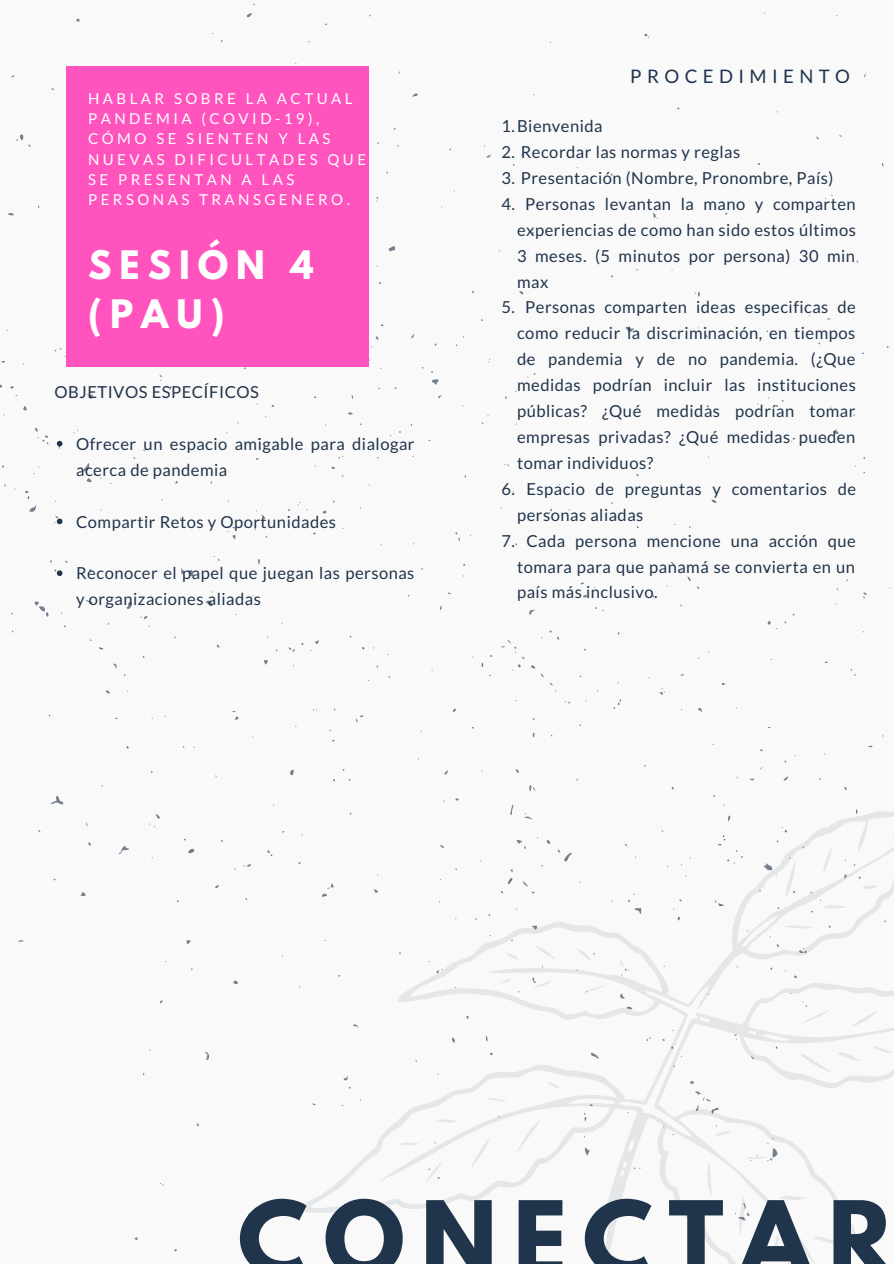
<style>
.page{position:relative;width:894px;height:1264px;background:#fff}
.page>*{position:absolute;margin:0;border:0;box-sizing:border-box;transform-origin:0 0}
.t1{font:700 92.7px "League Spartan";letter-spacing:.17em;color:#20344b}
.t2{font:700 34.8px/48.4px "League Spartan";letter-spacing:.23em;color:#fff}
.t3{font:18.6px "Lato";letter-spacing:.29em;color:#20344b}
.t4{font:16.5px/26px "Lato";letter-spacing:.03em;color:#20344b}
.t5{font:15px/20.2px "Lato";letter-spacing:.23em;color:#fff}
</style>
<div class="page">
<svg style="left:198px;top:715px;width:695px;height:548px"></svg>
<svg style="left:784px;top:858px;width:12px;height:40px"></svg>
<svg style="left:735px;top:1195px;width:14px;height:41px"></svg>
<svg style="left:821px;top:845px;width:11px;height:30px"></svg>
<svg style="left:799px;top:1005px;width:31px;height:23px"></svg>
<svg style="left:851px;top:1007px;width:26px;height:23px"></svg>
<div style="left:66px;top:66px;width:302px;height:300px;background:#ff53bd"></div>
<svg style="left:57px;top:441px;width:5px;height:5px"></svg>
<svg style="left:57px;top:518px;width:5px;height:6px"></svg>
<svg style="left:57px;top:570px;width:5px;height:6px"></svg>
<p class="t5" style="left:88px;top:88px;width:279px">HABLAR SOBRE LA ACTUAL<br>PANDEMIA (COVID-19),<br>CÓMO SE SIENTEN Y LAS<br>NUEVAS DIFICULTADES QUE<br>SE PRESENTAN A LAS<br>PERSONAS TRANSGENERO.</p>
<h2 class="t2" style="left:88px;top:245px;width:227px">SESIÓN 4 (PAU)</h2>
<p class="t4" style="left:55px;top:378px;width:206px">OBJETIVOS ESPECÍFICOS</p>
<p class="t4" style="left:76px;top:430px;width:340px">Ofrecer un espacio amigable para dialogar acerca de pandemia</p>
<p class="t4" style="left:76px;top:508px;width:261px">Compartir Retos y Oportunidades</p>
<p class="t4" style="left:76px;top:560px;width:340px">Reconocer el papel que juegan las personas y organizaciones aliadas</p>
<p class="t3" style="left:630px;top:65px;width:221px">PROCEDIMIENTO</p>
<p class="t4" style="left:501px;top:113px;width:103px">1.Bienvenida</p>
<p class="t4" style="left:501px;top:139px;width:240px">2. Recordar las normas y reglas</p>
<p class="t4" style="left:501px;top:164px;width:333px">3. Presentación (Nombre, Pronombre, País)</p>
<p class="t4" style="left:525px;top:190px;width:332px">Personas levantan la mano y comparten</p>
<p class="t4" style="left:517px;top:216px;width:340px">experiencias de como han sido estos últimos</p>
<p class="t4" style="left:517px;top:242px;width:339px">3 meses. (5 minutos por persona) 30 min</p>
<p class="t4" style="left:517px;top:268px;width:33px">max</p>
<p class="t4" style="left:525px;top:294px;width:332px">Personas comparten ideas especificas de</p>
<p class="t4" style="left:517px;top:320px;width:339px">como reducir la discriminación, en tiempos</p>
<p class="t4" style="left:517px;top:346px;width:340px">de pandemia y de no pandemia. (¿Que</p>
<p class="t4" style="left:517px;top:372px;width:340px">medidas podrían incluir las instituciones</p>
<p class="t4" style="left:517px;top:398px;width:340px">públicas? ¿Qué medidas podrían tomar</p>
<p class="t4" style="left:517px;top:423px;width:340px">empresas privadas? ¿Qué medidas pueden</p>
<p class="t4" style="left:517px;top:449px;width:138px">tomar individuos?</p>
<p class="t4" style="left:526px;top:475px;width:331px">Espacio de preguntas y comentarios de</p>
<p class="t4" style="left:517px;top:501px;width:128px">personas aliadas</p>
<p class="t4" style="left:526px;top:527px;width:331px">Cada persona mencione una acción que</p>
<p class="t4" style="left:517px;top:553px;width:339px">tomara para que panamá se convierta en un</p>
<p class="t4" style="left:517px;top:579px;width:142px">país más inclusivo.</p>
<p class="t4" style="left:501px;top:190px;width:15px">4.</p>
<p class="t4" style="left:501px;top:294px;width:15px">5.</p>
<p class="t4" style="left:501px;top:475px;width:15px">6.</p>
<p class="t4" style="left:501px;top:527px;width:15px">7.</p>
<h1 class="t1" style="left:238px;top:1193px;width:658px">CONECTAR</h1>
</div>
